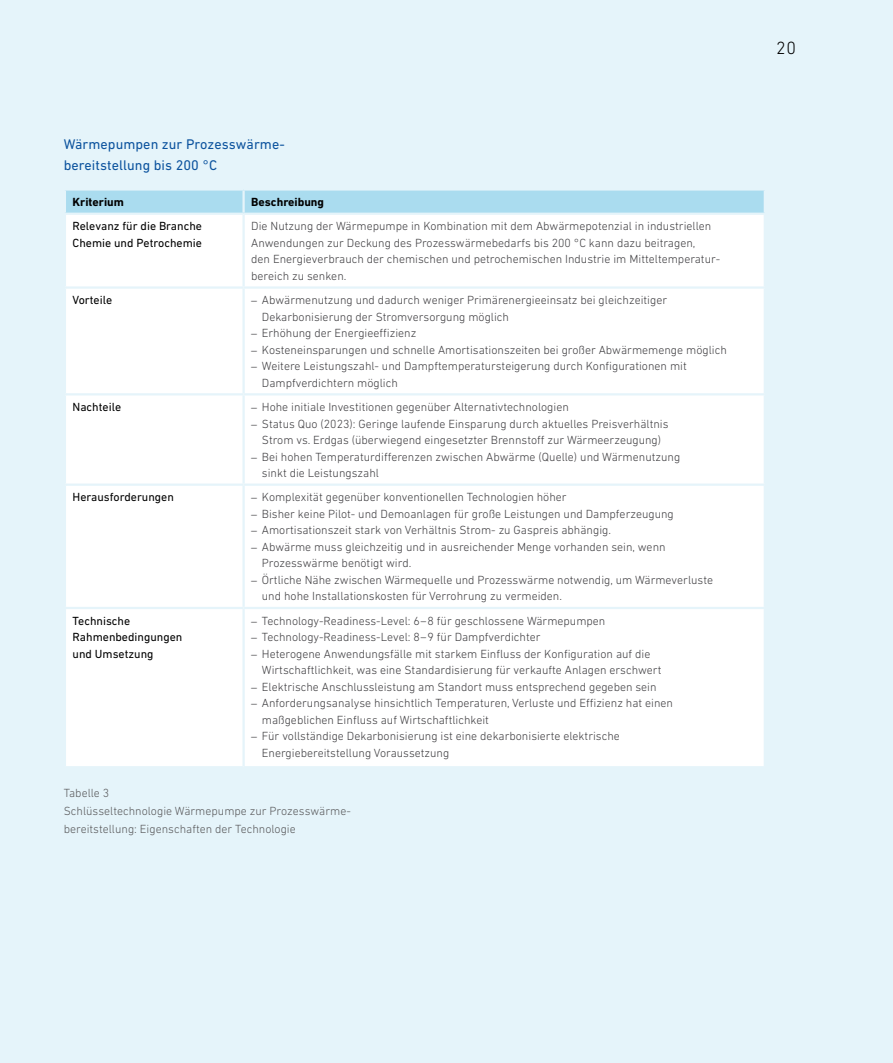
<style>
.page{position:relative;width:893px;height:1063px;background:#e5f4fa}
.page>*{position:absolute;margin:0;border:0;box-sizing:border-box;transform-origin:0 0}
.t1{font:300 18px "DIN Next LT Pro";color:#000}
.h3_Blau{font:14.25px/21px "DIN Next LT Pro";letter-spacing:.005em;color:#0c539e}
.Tabellenzellen{font:300 12px/16.5px "DIN Next LT Pro";color:#3e3d40}
.Tabellenkopfspalte{font:12px/16.5px "DIN Next LT Pro";color:#000}
.t2{font:300 12px/18px "DIN Next LT Pro";color:#58585a}
.Tabellenkopf_dunkel{font:700 12px "DIN Next LT Pro";color:#000}
.s1{font-family:"Sabon Next LT Pro";font-weight:400}
</style>
<div class="page">
<div style="left:66px;top:191px;width:698px;height:22px;background:#aadcef"></div>
<div style="left:66px;top:215px;width:698px;height:551px;background:#fff"></div>
<hr style="left:242px;top:191px;width:3px;height:22px;background:#e5f4fa">
<hr style="left:64px;top:286px;width:180px;height:3px;background:#e5f4fa">
<hr style="left:244px;top:286px;width:522px;height:3px;background:#e5f4fa">
<hr style="left:64px;top:393px;width:180px;height:2px;background:#e5f4fa">
<hr style="left:244px;top:393px;width:522px;height:2px;background:#e5f4fa">
<hr style="left:64px;top:484px;width:180px;height:2px;background:#e5f4fa">
<hr style="left:244px;top:484px;width:522px;height:2px;background:#e5f4fa">
<hr style="left:64px;top:607px;width:180px;height:2px;background:#e5f4fa">
<hr style="left:244px;top:607px;width:522px;height:2px;background:#e5f4fa">
<hr style="left:242px;top:215px;width:3px;height:71px;background:#e5f4fa">
<hr style="left:242px;top:289px;width:3px;height:104px;background:#e5f4fa">
<hr style="left:242px;top:395px;width:3px;height:89px;background:#e5f4fa">
<hr style="left:242px;top:486px;width:3px;height:121px;background:#e5f4fa">
<hr style="left:242px;top:609px;width:3px;height:157px;background:#e5f4fa">
<h3 class="h3_Blau" style="left:64px;top:133px;width:220px">Wärmepumpen zur Prozesswärme-- bereitstellung bis 200 °C</h3>
<p class="Tabellenkopf_dunkel" style="left:73px;top:195px;width:53px">Kriterium</p>
<p class="Tabellenkopf_dunkel" style="left:251px;top:195px;width:74px">Beschreibung</p>
<p class="Tabellenkopfspalte" style="left:73px;top:218px;width:131px">Relevanz für die Branche<br>Chemie und Petrochemie</p>
<p class="Tabellenzellen" style="left:251px;top:218px;width:469px">Die Nutzung der Wärmepumpe in Kombination mit dem Abwärmepotenzial in industriellen Anwendungen zur Deckung des Prozesswärmebedarfs bis 200 °C kann dazu beitragen,<br>den Energieverbrauch der chemischen und petrochemischen Industrie im Mitteltemperatur&shy;bereich zu senken.</p>
<p class="Tabellenkopfspalte" style="left:73px;top:292px;width:41px">Vorteile</p>
<p class="Tabellenzellen" style="left:262px;top:292px;width:407px;text-indent:-11px"><span class="s1">–</span> Abwärmenutzung und dadurch weniger Primärenergieeinsatz bei gleichzeitiger<br>Dekarbonisierung der Stromversorgung möglich</p>
<p class="Tabellenzellen" style="left:251px;top:325px;width:167px"><span class="s1">–</span> Erhöhung der Energieeffizienz</p>
<p class="Tabellenzellen" style="left:251px;top:341px;width:477px"><span class="s1">–</span> Kosteneinsparungen und schnelle Amortisationszeiten bei großer Abwärmemenge möglich</p>
<p class="Tabellenzellen" style="left:262px;top:358px;width:426px;text-indent:-11px"><span class="s1">–</span> Weitere Leistungszahl- und Dampftemperatursteigerung durch Konfigurationen mit<br>Dampfverdichtern möglich</p>
<p class="Tabellenkopfspalte" style="left:73px;top:399px;width:50px">Nachteile</p>
<p class="Tabellenzellen" style="left:251px;top:399px;width:319px"><span class="s1">–</span> Hohe initiale Investitionen gegenüber Alternativtechnologien</p>
<p class="Tabellenzellen" style="left:251px;top:415px;width:419px;text-align:center"><span class="s1">–</span> Status Quo (2023): Geringe laufende Einsparung durch aktuelles Preisverhältnis<br>Strom vs. Erdgas (überwiegend eingesetzter Brennstoff zur Wärmeerzeugung)</p>
<p class="Tabellenzellen" style="left:262px;top:448px;width:420px;text-indent:-11px"><span class="s1">–</span> Bei hohen Temperaturdifferenzen zwischen Abwärme (Quelle) und Wärmenutzung sinkt die Leistungszahl</p>
<p class="Tabellenkopfspalte" style="left:73px;top:489px;width:103px">Herausforderungen</p>
<p class="Tabellenzellen" style="left:251px;top:489px;width:317px"><span class="s1">–</span> Komplexität gegenüber konventionellen Technologien höher</p>
<p class="Tabellenzellen" style="left:251px;top:505px;width:424px"><span class="s1">–</span> Bisher keine Pilot- und Demoanlagen für große Leistungen und Dampferzeugung</p>
<p class="Tabellenzellen" style="left:251px;top:522px;width:361px"><span class="s1">–</span> Amortisationszeit stark von Verhältnis Strom- zu Gaspreis abhängig.</p>
<p class="Tabellenzellen" style="left:262px;top:538px;width:405px;text-indent:-11px"><span class="s1">–</span> Abwärme muss gleichzeitig und in ausreichender Menge vorhanden sein, wenn<br>Prozesswärme benötigt wird.</p>
<p class="Tabellenzellen" style="left:262px;top:571px;width:453px;text-indent:-11px"><span class="s1">–</span> Örtliche Nähe zwischen Wärmequelle und Prozesswärme notwendig, um Wärmeverluste und hohe Installationskosten für Verrohrung zu vermeiden.</p>
<p class="Tabellenkopfspalte" style="left:73px;top:612px;width:111px">Technische<br>Rahmenbedingungen und Umsetzung</p>
<p class="Tabellenzellen" style="left:251px;top:612px;width:356px"><span class="s1">–</span> Technology-Readiness-Level: 6–8 für geschlossene Wärmepumpen</p>
<p class="Tabellenzellen" style="left:251px;top:629px;width:291px"><span class="s1">–</span> Technology-Readiness-Level: 8–9 für Dampfverdichter</p>
<p class="Tabellenzellen" style="left:262px;top:645px;width:401px;text-indent:-11px"><span class="s1">–</span> Heterogene Anwendungsfälle mit starkem Einfluss der Konfiguration auf die<br>Wirtschaftlichkeit, was eine Standardisierung für verkaufte Anlagen erschwert</p>
<p class="Tabellenzellen" style="left:251px;top:678px;width:407px"><span class="s1">–</span> Elektrische Anschlussleistung am Standort muss entsprechend gegeben sein</p>
<p class="Tabellenzellen" style="left:262px;top:695px;width:413px;text-indent:-11px"><span class="s1">–</span> Anforderungsanalyse hinsichtlich Temperaturen, Verluste und Effizienz hat einen maßgeblichen Einfluss auf Wirtschaftlichkeit</p>
<p class="Tabellenzellen" style="left:262px;top:728px;width:359px;text-indent:-11px"><span class="s1">–</span> Für vollständige Dekarbonisierung ist eine dekarbonisierte elektrische<br>Energiebereitstellung Voraussetzung</p>
<p class="t2" style="left:64px;top:784px;width:289px">Tabelle 3<br>Schlüsseltechnologie Wärmepumpe zur Prozesswärme&shy;bereitstellung: Eigenschaften der Technologie</p>
<h1 class="t1" style="left:776px;top:37px;width:22px">20</h1>
</div>
